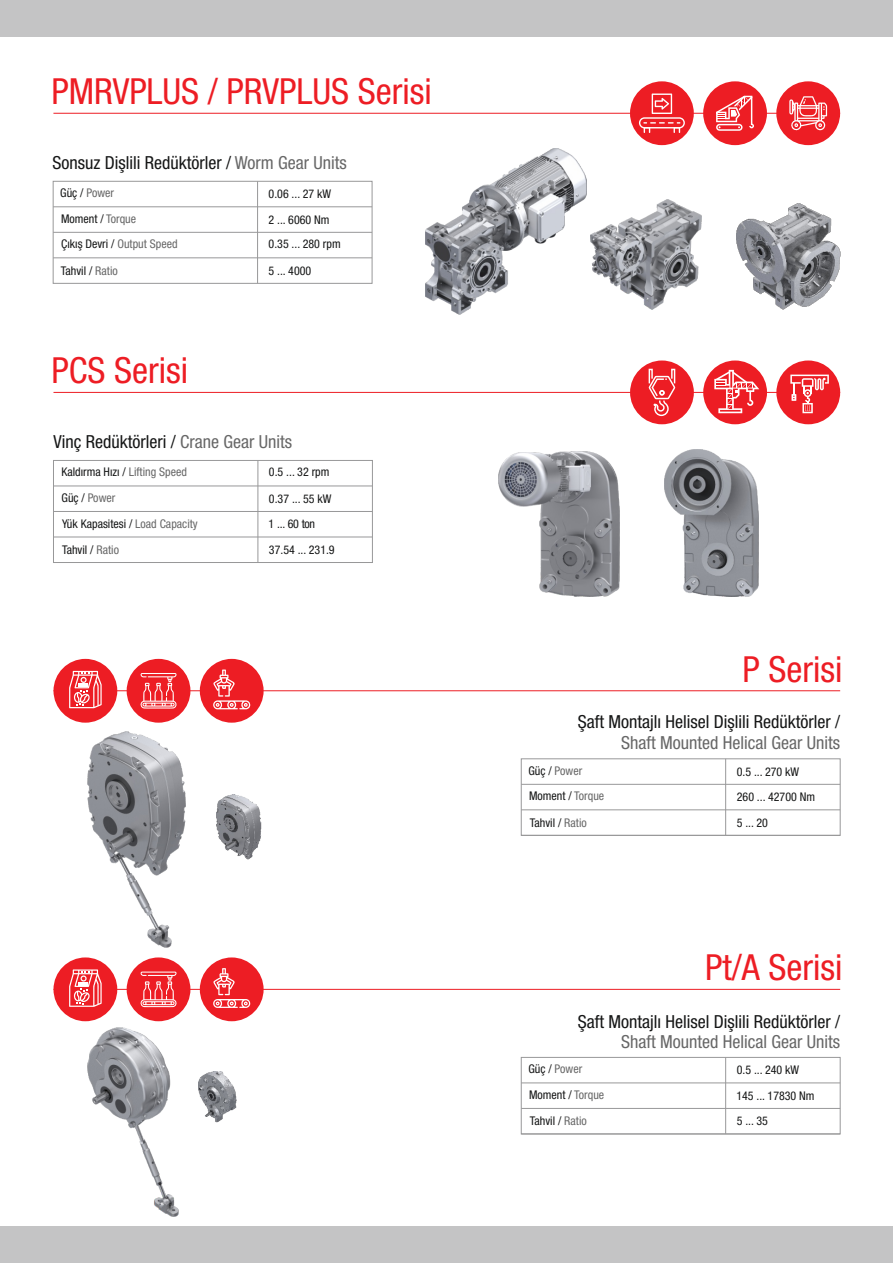
<style>
.page{position:relative;width:893px;height:1263px;background:#fff}
.page>*{position:absolute;margin:0;border:0;box-sizing:border-box;transform-origin:0 0}
.t1{font:condensed 36px "Helvetica Neue LT Pro";color:#ed1d24}
.t2{font:condensed 18px "Helvetica Neue LT Pro";color:#151616}
.t3{font:condensed 18px "Helvetica Neue LT Pro";color:#676767}
.t4{font:condensed 12px/25.5px "Helvetica Neue LT Pro";color:#151616}
.s1{color:#676767}
</style>
<div class="page">
<img style="left:216px;top:794px;width:46px;height:66px">
<div style="left:0;top:0;width:893px;height:37px;background:#c4c4c5"></div>
<div style="left:0;top:1226px;width:893px;height:37px;background:#c4c4c5"></div>
<hr style="left:53px;top:113px;width:787px;height:1px;background:#ed1d24">
<div style="left:630px;top:81px;width:64px;height:64px;background:#ed1d24;border-radius:32px"></div>
<div style="left:703px;top:81px;width:64px;height:64px;background:#ed1d24;border-radius:32px"></div>
<div style="left:776px;top:81px;width:64px;height:64px;background:#ed1d24;border-radius:32px"></div>
<div style="left:53px;top:181px;width:319px;height:103px;border:1px solid #989899"></div>
<hr style="left:257px;top:181px;width:1px;height:102px;background:#989899">
<hr style="left:53px;top:206px;width:319px;height:1px;background:#989899">
<hr style="left:53px;top:232px;width:319px;height:1px;background:#989899">
<hr style="left:53px;top:257px;width:319px;height:1px;background:#989899">
<img style="left:426px;top:148px;width:161px;height:167px">
<hr style="left:53px;top:392px;width:787px;height:1px;background:#ed1d24">
<div style="left:53px;top:460px;width:320px;height:103px;border:1px solid #989899"></div>
<hr style="left:257px;top:460px;width:1px;height:102px;background:#989899">
<hr style="left:53px;top:485px;width:319px;height:1px;background:#989899">
<hr style="left:53px;top:511px;width:319px;height:1px;background:#989899">
<hr style="left:53px;top:537px;width:319px;height:1px;background:#989899">
<img style="left:664px;top:449px;width:94px;height:147px">
<hr style="left:53px;top:690px;width:787px;height:1px;background:#ed1d24">
<div style="left:521px;top:758px;width:320px;height:78px;border:1px solid #989899"></div>
<hr style="left:725px;top:759px;width:1px;height:76px;background:#989899">
<hr style="left:521px;top:784px;width:319px;height:1px;background:#989899">
<hr style="left:521px;top:809px;width:319px;height:1px;background:#989899">
<hr style="left:521px;top:835px;width:319px;height:1px;background:#989899">
<hr style="left:53px;top:989px;width:787px;height:1px;background:#ed1d24">
<div style="left:521px;top:1057px;width:320px;height:77px;border:1px solid #989899"></div>
<hr style="left:725px;top:1057px;width:1px;height:77px;background:#989899">
<hr style="left:521px;top:1082px;width:319px;height:1px;background:#989899">
<hr style="left:521px;top:1108px;width:319px;height:1px;background:#989899">
<hr style="left:521px;top:1133px;width:319px;height:1px;background:#989899">
<svg style="left:639px;top:94px;width:46px;height:39px"></svg>
<svg style="left:716px;top:96px;width:38px;height:35px"></svg>
<svg style="left:789px;top:96px;width:38px;height:35px"></svg>
<div style="left:630px;top:360px;width:64px;height:64px;background:#ed1d24;border-radius:32px"></div>
<svg style="left:648px;top:368px;width:28px;height:49px"></svg>
<div style="left:703px;top:360px;width:64px;height:64px;background:#ed1d24;border-radius:32px"></div>
<svg style="left:714px;top:370px;width:45px;height:43px"></svg>
<div style="left:776px;top:360px;width:64px;height:64px;background:#ed1d24;border-radius:32px"></div>
<svg style="left:790px;top:375px;width:39px;height:38px"></svg>
<div style="left:200px;top:659px;width:64px;height:64px;background:#ed1d24;border-radius:32px"></div>
<svg style="left:213px;top:669px;width:37px;height:41px"></svg>
<div style="left:127px;top:659px;width:63px;height:64px;background:#ed1d24;border-radius:32px"></div>
<svg style="left:140px;top:673px;width:37px;height:36px"></svg>
<div style="left:53px;top:659px;width:64px;height:64px;background:#ed1d24;border-radius:32px"></div>
<svg style="left:69px;top:671px;width:33px;height:37px"></svg>
<div style="left:200px;top:957px;width:64px;height:64px;background:#ed1d24;border-radius:32px"></div>
<svg style="left:213px;top:968px;width:37px;height:40px"></svg>
<div style="left:127px;top:957px;width:63px;height:64px;background:#ed1d24;border-radius:32px"></div>
<svg style="left:140px;top:971px;width:37px;height:36px"></svg>
<div style="left:53px;top:957px;width:64px;height:64px;background:#ed1d24;border-radius:32px"></div>
<svg style="left:69px;top:969px;width:33px;height:38px"></svg>
<img style="left:498px;top:452px;width:121px;height:144px">
<img style="left:590px;top:199px;width:112px;height:110px">
<img style="left:737px;top:204px;width:103px;height:105px">
<img style="left:87px;top:731px;width:99px;height:216px">
<img style="left:199px;top:1071px;width:38px;height:52px">
<img style="left:87px;top:1027px;width:92px;height:189px">
<h1 class="t1" style="left:51px;top:79px;width:382px">PMRVPLUS / PRVPLUS Serisi</h1>
<h2 class="t2" style="left:53px;top:156px;width:296px">Sonsuz Dişlili Redüktörler / <span class="s1">Worm Gear Units</span></h2>
<p class="t4" style="left:60px;top:182px;width:119px">Güç / <span class="s1">Power<br></span>Moment / <span class="s1">Torque<br></span>Çıkış Devri / <span class="s1">Output Speed</span></p>
<p class="t4" style="left:61px;top:260px;width:58px">Tahvil / <span class="s1">Ratio</span></p>
<h1 class="t1" style="left:51px;top:358px;width:138px">PCS Serisi</h1>
<p class="t4" style="left:269px;top:183px;width:74px;line-height:25px">0.06 ... 27 kW<br>2 ... 6060 Nm<br>0.35 ... 280 rpm</p>
<p class="t4" style="left:269px;top:259px;width:44px">5 ... 4000</p>
<h2 class="t2" style="left:54px;top:435px;width:240px">Vinç Redüktörleri / <span class="s1">Crane Gear Units</span></h2>
<p class="t4" style="left:61px;top:461px;width:138px">Kaldırma Hızı / <span class="s1">Lifting Speed<br></span>Güç / <span class="s1">Power<br></span>Yük Kapasitesi / <span class="s1">Load Capacity</span></p>
<p class="t4" style="left:62px;top:539px;width:58px">Tahvil / <span class="s1">Ratio</span></p>
<p class="t4" style="left:269px;top:461px;width:62px">0.5 ... 32 rpm</p>
<p class="t4" style="left:269px;top:488px;width:64px">0.37 ... 55 kW</p>
<p class="t4" style="left:269px;top:513px;width:48px">1 ... 60 ton</p>
<p class="t4" style="left:269px;top:539px;width:67px">37.54 ... 231.9</p>
<h1 class="t1" style="left:742px;top:656px;width:101px">P Serisi</h1>
<h2 class="t2" style="left:578px;top:715px;width:264px">Şaft Montajlı Helisel Dişlili Redüktörler /</h2>
<h2 class="t3" style="left:621px;top:736px;width:220px">Shaft Mounted Helical Gear Units</h2>
<p class="t4" style="left:737px;top:760px;width:80px">0.5 ... 270 kW<br>260 ... 42700 Nm<br>5 ... 20</p>
<p class="t4" style="left:528px;top:759px;width:77px">Güç / <span class="s1">Power<br></span>Moment / <span class="s1">Torque</span></p>
<p class="t4" style="left:530px;top:811px;width:58px">Tahvil / <span class="s1">Ratio</span></p>
<h1 class="t1" style="left:705px;top:955px;width:139px">Pt/A Serisi</h1>
<h2 class="t2" style="left:578px;top:1015px;width:264px">Şaft Montajlı Helisel Dişlili Redüktörler /</h2>
<h2 class="t3" style="left:621px;top:1035px;width:220px">Shaft Mounted Helical Gear Units</h2>
<p class="t4" style="left:528px;top:1058px;width:77px">Güç / <span class="s1">Power<br></span>Moment / <span class="s1">Torque</span></p>
<p class="t4" style="left:530px;top:1110px;width:58px">Tahvil / <span class="s1">Ratio</span></p>
<p class="t4" style="left:736px;top:1059px;width:80px">0.5 ... 240 kW<br>145 ... 17830 Nm<br>5 ... 35</p>
</div>
